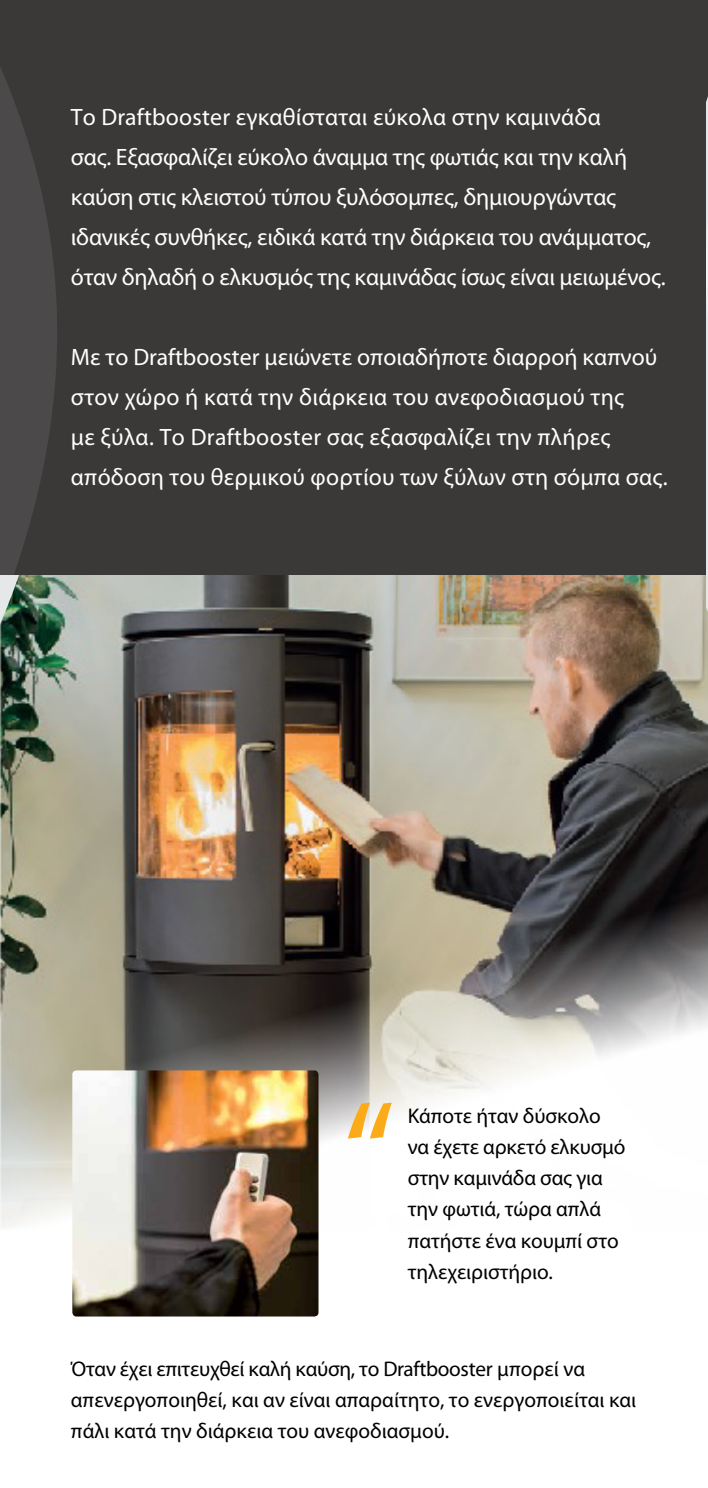
<style>
.page{position:relative;width:708px;height:1488px;background:#fff}
.page>*{position:absolute;margin:0;border:0;box-sizing:border-box;transform-origin:0 0}
.t1{font:147.5px "Vista Sans OT";color:#fbab18}
.t2{font:23.75px/40px "Vista Sans OT";color:#fff}
.t3{font:300 21.25px/31.2px "Vista Sans OT";color:#000}
.t4{font:21.25px/31.2px "Morgan Sans";letter-spacing:-.005em;color:#000}
</style>
<div class="page">
<img style="left:0;top:574px;width:706px;height:657px">
<img style="left:72px;top:1070px;width:246px;height:246px">
<div style="left:0;top:0;width:707px;height:574px;background:#3b3838"></div>
<img style="left:0;top:574px;width:30px;height:599px">
<svg style="left:0;top:67px;width:57px;height:507px;fill:#4b4949"></svg>
<svg style="left:706px;top:99px;width:1px;height:928px"></svg>
<p class="t2" style="left:71px;top:96px;width:596px">Το Draftbooster εγκαθίσταται εύκολα στην καμινάδα<br>σας. Εξασφαλίζει εύκολο άναμμα της φωτιάς και την καλή καύση στις κλειστού τύπου ξυλόσομπες, δημιουργώντας ιδανικές συνθήκες, ειδικά κατά την διάρκεια του ανάμματος, όταν δηλαδή ο ελκυσμός της καμινάδας ίσως είναι μειωμένος.</p>
<p class="t2" style="left:71px;top:336px;width:598px">Με το Draftbooster μειώνετε οποιαδήποτε διαρροή καπνού στον χώρο ή κατά την διάρκεια του ανεφοδιασμού της<br>με ξύλα. Το Draftbooster σας εξασφαλίζει την πλήρες απόδοση του θερμικού φορτίου των ξύλων στη σόμπα σας.</p>
<h1 class="t1" style="left:343px;top:1064px;width:54px">“</h1>
<p class="t4" style="left:407px;top:1099px;width:219px">Κάποτε ήταν δύσκολο να έχετε αρκετό ελκυσμό στην καμινάδα σας για την φωτιά, τώρα απλά πατήστε ένα κουμπί στο τηλεχειριστήριο.</p>
<p class="t3" style="left:71px;top:1352px;width:566px">Όταν έχει επιτευχθεί καλή καύση, το Draftbooster μπορεί να απενεργοποιηθεί, και αν είναι απαραίτητο, το ενεργοποιείται και πάλι κατά την διάρκεια του ανεφοδιασμού.</p>
</div>
